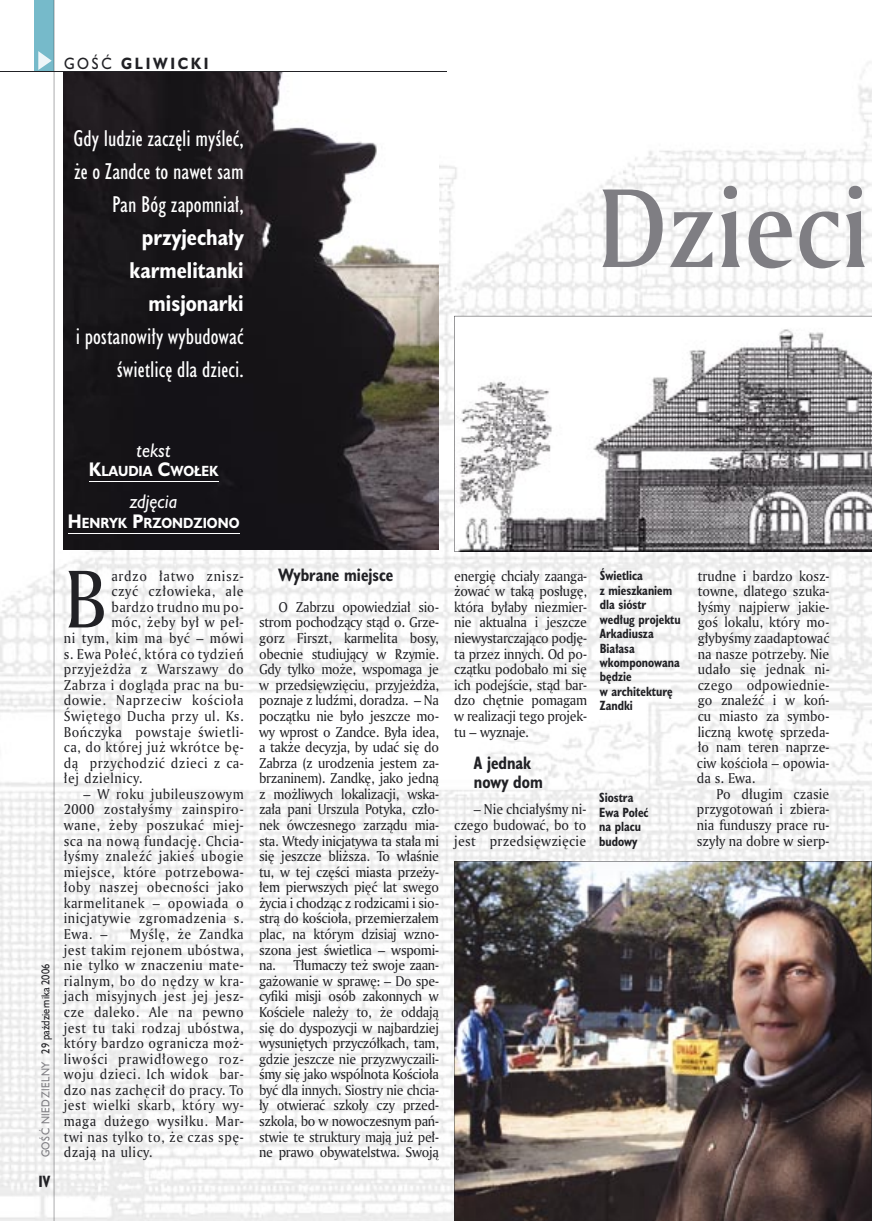
<style>
.page{position:relative;width:872px;height:1221px;background:#fff}
.page>*{position:absolute;margin:0;border:0;box-sizing:border-box;transform-origin:0 0}
.t1{font:108px "Amerigo Md PL";color:#7f7e83;scale:.9 1}
.t2{font:79.05px "Amerigo PL";color:#212125;scale:.94 1}
.t3{font:21px/33px "Humanst 521 Cn PL";color:#fff;text-align:right}
.t4{font:700 21px/33px "Humanst 521 Cn PL";color:#fff;text-align:right}
.t5{font:italic 18px "Humanst 521 PL";color:#fff;scale:.9 1}
.t6{font:700 16.5px/19.5px "Humanst 521 Cn PL";color:#212125;scale:.94 1}
.t7{font:700 15px "Humanst 521 PL";letter-spacing:.2em;color:#212125;scale:.9 1}
.t8{font:700 15px "Humanst 521 Cn PL";color:#212125;scale:.94 1}
.t9{font:13.8px/15.6px "Amerigo PL";letter-spacing:.04em;color:#212125;text-align:justify;scale:.94 1}
.t10{font:700 13.5px "Humanst 521 PL";color:#fff;scale:.9 1}
.t11{font:700 12.3px/14.4px "Humanst 521 Cn PL";color:#212125;scale:.94 1}
.t12{font:10.5px "Humanst 521 PL";color:#212125;scale:.9 1}
.s1{font-weight:400}
.s2{font-size:18px}
.s3{color:#7f7e83}
</style>
<div class="page">
<img style="left:0;top:0;width:768px;height:742px">
<img style="left:768px;top:62px;width:104px;height:799px">
<img style="left:0;top:742px;width:769px;height:478px">
<div style="left:35px;top:0;width:19px;height:72px;background:#76baca"></div>
<svg style="left:38px;top:51px;width:14px;height:19px"></svg>
<hr style="left:0;top:72px;width:447px;height:1px;background:#212125">
<hr style="left:54px;top:0;width:1px;height:1220px;background:#212125">
<img style="left:454px;top:861px;width:418px;height:359px">
<svg style="left:454px;top:316px;width:418px;height:235px"></svg>
<img style="left:64px;top:72px;width:375px;height:477px">
<hr style="left:89px;top:481px;width:129px;height:1px;background:#fff">
<hr style="left:68px;top:533px;width:171px;height:1px;background:#fff">
<p class="t7" style="left:64px;top:53px;width:162px"><span class="s1">GOŚĆ</span> GLIWICKI</p>
<h3 class="t3" style="left:74px;top:121px;width:172px">Gdy ludzie zaczęli myśleć, że o Zandce to nawet sam<br>Pan Bóg zapomniał,</h3>
<h3 class="t4" style="left:130px;top:220px;width:116px">przyjechały karmelitanki misjonarki</h3>
<h3 class="t3" style="left:76px;top:319px;width:169px">i postanowiły wybudować świetlicę dla dzieci.</h3>
<h1 class="t1" style="left:597px;top:156px;width:303px">Dzieci</h1>
<h3 class="t5" style="left:137px;top:437px;width:40px">tekst</h3>
<p class="t10" style="left:89px;top:462px;width:145px"><span class="s2">K</span>LAUDIA <span class="s2">C</span>WOŁEK</p>
<h3 class="t5" style="left:130px;top:489px;width:54px">zdjęcia</h3>
<p class="t10" style="left:68px;top:513px;width:192px"><span class="s2">H</span>ENRYK <span class="s2">P</span>RZONDZIONO</p>
<p class="t12" style="left:38px;top:1157px;width:216px;rotate:-90deg"><span class="s3">GOŚĆ NIEDZIELNY</span> 29 października 2006</p>
<p class="t8" style="left:38px;top:1170px;width:14px">IV</p>
<h2 class="t2" style="left:64px;top:546px;width:47px">B</h2>
<p class="t9" style="left:111px;top:567px;width:142px">ardzo łatwo znisz-</p>
<p class="t9" style="left:111px;top:583px;width:142px">czyć człowieka, ale</p>
<p class="t9" style="left:111px;top:598px;width:142px">bardzo trudno mu po-</p>
<p class="t9" style="left:111px;top:614px;width:142px">móc, żeby był w peł-</p>
<p class="t9" style="left:64px;top:630px;width:193px">ni tym, kim ma być – mówi</p>
<p class="t9" style="left:64px;top:645px;width:193px">s. Ewa Połeć, która co tydzień</p>
<p class="t9" style="left:64px;top:661px;width:193px">przyjeżdża z Warszawy do</p>
<p class="t9" style="left:64px;top:676px;width:193px">Zabrza i dogląda prac na bu-</p>
<p class="t9" style="left:64px;top:692px;width:193px">dowie. Naprzeciw kościoła</p>
<p class="t9" style="left:64px;top:707px;width:193px">Świętego Ducha przy ul. Ks.</p>
<p class="t9" style="left:64px;top:723px;width:193px">Bończyka powstaje świetli-</p>
<p class="t9" style="left:64px;top:739px;width:193px">ca, do której już wkrótce bę-</p>
<p class="t9" style="left:64px;top:754px;width:193px">dą przychodzić dzieci z ca-</p>
<p class="t9" style="left:64px;top:770px;width:85px">łej dzielnicy.</p>
<p class="t9" style="left:64px;top:785px;width:193px;text-indent:20px">– W roku jubileuszowym 2000 zostałyśmy zainspiro&shy;wane, żeby poszukać miej&shy;sca na nową fundację. Chcia&shy;łyśmy znaleźć jakieś ubogie miejsce, które potrzebowa&shy;łoby naszej obecności jako karmelitanek – opowiada o inicjatywie zgromadzenia s.<br>Ewa. –</p>
<p class="t9" style="left:64px;top:925px;width:193px;text-indent:66px">Myślę, że Zandka jest takim rejonem ubóstwa, nie tylko w znaczeniu mate&shy;rialnym, bo do nędzy w kra&shy;jach misyjnych jest jej jesz&shy;cze daleko. Ale na pewno jest tu taki rodzaj ubóstwa, który bardzo ogranicza moż&shy;liwości prawidłowego roz&shy;woju dzieci. Ich widok bar&shy;dzo nas zachęcił do pracy. To jest wielki skarb, który wy&shy;maga dużego wysiłku. Mar&shy;twi nas tylko to, że czas spę&shy;dzają na ulicy.</p>
<p class="t6" style="left:279px;top:564px;width:124px">Wybrane miejsce</p>
<p class="t9" style="left:259px;top:598px;width:193px;text-indent:20px">O Zabrzu opowiedział sio&shy;strom pochodzący stąd o. Grze&shy;gorz Firszt, karmelita bosy, obecnie studiujący w Rzymie.<br>Gdy tylko może, wspomaga je w przedsięwzięciu, przyjeżdża, poznaje z ludźmi, doradza. – Na początku nie było jeszcze mo&shy;wy wprost o Zandce. Była idea, a także decyzja, by udać się do Zabrza (z urodzenia jestem za&shy;brzaninem). Zandkę, jako jedną z możliwych lokalizacji, wska&shy;zała pani Urszula Potyka, czło&shy;nek ówczesnego zarządu mia&shy;sta. Wtedy inicjatywa ta stała mi się jeszcze bliższa. To właśnie tu, w tej części miasta przeży&shy;łem pierwszych pięć lat swego życia i chodząc z rodzicami i sio&shy;strą do kościoła, przemierzałem plac, na którym dzisiaj wzno&shy;szona jest świetlica – wspomi&shy;na. Tłumaczy też swoje zaan&shy;gażowanie w sprawę: – Do spe&shy;cyfiki misji osób zakonnych w Kościele należy to, że oddają się do dyspozycji w najbardziej wysuniętych przyczółkach, tam, gdzie jeszcze nie przyzwyczaili&shy;śmy się jako wspólnota Kościoła być dla innych. Siostry nie chcia&shy;ły otwierać szkoły czy przed&shy;szkola, bo w nowoczesnym pań&shy;stwie te struktury mają już peł&shy;ne prawo obywatelstwa. Swoją</p>
<p class="t9" style="left:454px;top:567px;width:143px">energię chciały zaanga&shy;żować w taką posługę, która byłaby niezmier&shy;nie aktualna i jeszcze niewystarczająco podję&shy;ta przez innych. Od po&shy;czątku podobało mi się ich podejście, stąd bar&shy;dzo chętnie pomagam w realizacji tego projek&shy;tu – wyznaje.</p>
<p class="t6" style="left:474px;top:752px;width:75px">A jednak nowy dom</p>
<p class="t9" style="left:454px;top:801px;width:142px;text-indent:20px">– Nie chciałyśmy ni&shy;czego budować, bo to jest przedsięwzięcie</p>
<p class="t11" style="left:600px;top:568px;width:88px">Świetlica<br>z mieszkaniem dla sióstr według projektu<br>Arkadiusza<br>Białasa wkomponowana będzie<br>w architekturę<br>Zandki</p>
<p class="t11" style="left:599px;top:790px;width:54px">Siostra<br>Ewa Połeć na placu budowy</p>
<p class="t9" style="left:697px;top:567px;width:143px">trudne i bardzo kosz&shy;towne, dlatego szuka&shy;łyśmy najpierw jakie&shy;goś lokalu, który mo&shy;głybyśmy zaadaptować na nasze potrzeby. Nie udało się jednak ni&shy;czego odpowiednie&shy;go znaleźć i w koń&shy;cu miasto za symbo&shy;liczną kwotę sprzeda&shy;ło nam teren naprze&shy;ciw kościoła – opowia&shy;da s. Ewa.</p>
<p class="t9" style="left:697px;top:785px;width:142px;text-indent:20px">Po długim czasie przygotowań i zbiera&shy;nia funduszy prace ru&shy;szyły na dobre w sierp-</p>
</div>
